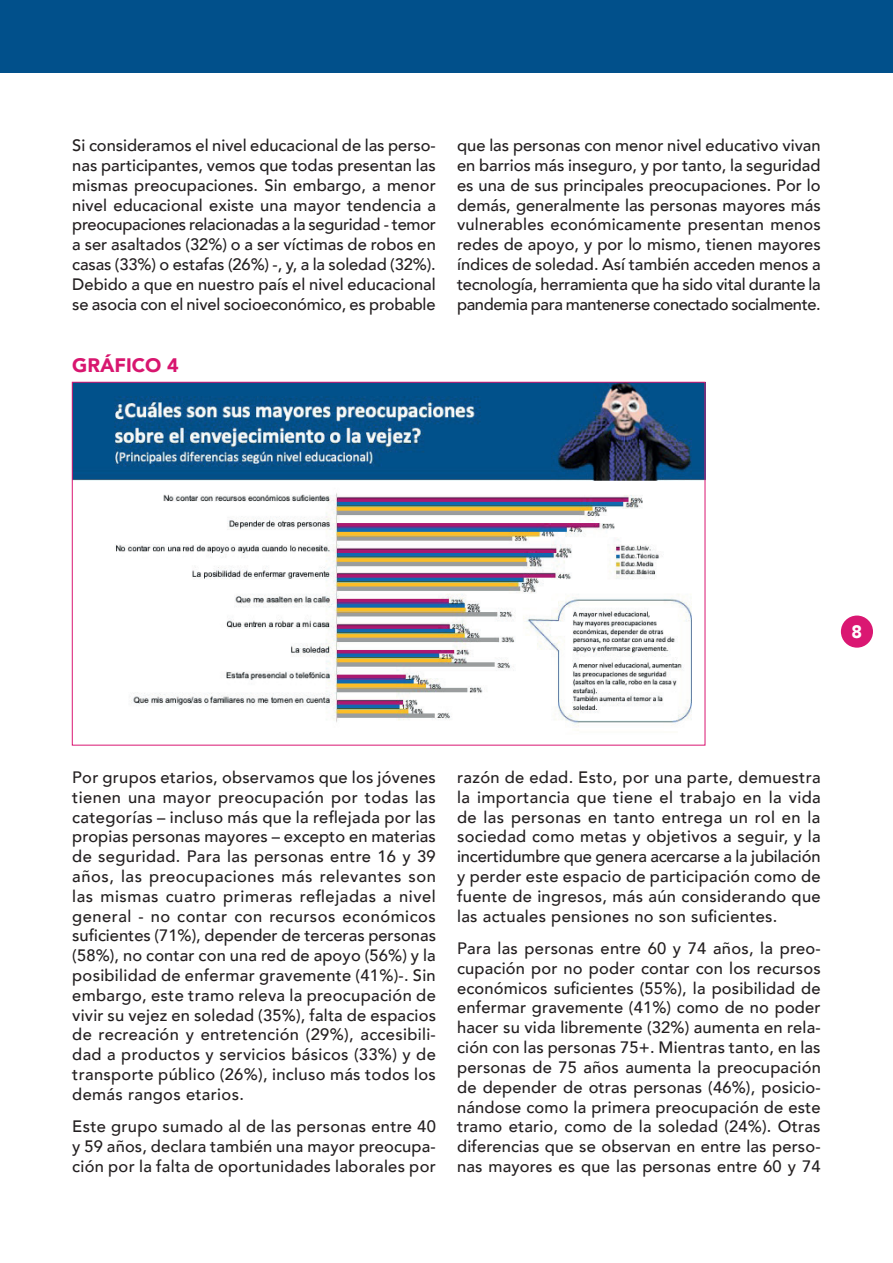
<style>
.page{position:relative;width:893px;height:1263px;background:#fff}
.page>*{position:absolute;margin:0;border:0;box-sizing:border-box;transform-origin:0 0}
.t1{font:900 19.5px "Avenir";color:#d8166f}
.t2{font:900 18px "Avenir";color:#fff}
.t3{font:500 16.5px/19.8px "Avenir";letter-spacing:.01em;color:#231f20;text-align:justify}
</style>
<div class="page">
<div style="left:841px;top:615px;width:32px;height:33px;background:#da1772;border-radius:50%"></div>
<div style="left:0;top:0;width:893px;height:72px;background:#01508b"></div>
<img style="left:74px;top:384px;width:629px;height:347px">
<p class="t3" style="left:72px;top:135px;width:365px">Si consideramos el nivel educacional de las perso&shy;nas participantes, vemos que todas presentan las mismas preocupaciones. Sin embargo, a menor nivel educacional existe una mayor tendencia a preocupaciones relacionadas a la seguridad - temor a ser asaltados (32%) o a ser víctimas de robos en casas (33%) o estafas (26%) -, y, a la soledad (32%).<br>Debido a que en nuestro país el nivel educacional se asocia con el nivel socioeconómico, es probable</p>
<p class="t3" style="left:457px;top:135px;width:365px">que las personas con menor nivel educativo vivan en barrios más inseguro, y por tanto, la seguridad es una de sus principales preocupaciones. Por lo demás, generalmente las personas mayores más vulnerables económicamente presentan menos redes de apoyo, y por lo mismo, tienen mayores índices de soledad. Así también acceden menos a tecnología, herramienta que ha sido vital durante la pandemia para mantenerse conectado socialmente.</p>
<p class="t1" style="left:72px;top:348px;width:108px">GRÁFICO 4</p>
<p class="t2" style="left:851px;top:616px;width:12px">8</p>
<p class="t3" style="left:72px;top:766px;width:365px">Por grupos etarios, observamos que los jóvenes tienen una mayor preocupación por todas las categorías – incluso más que la reflejada por las propias personas mayores – excepto en materias de seguridad. Para las personas entre 16 y 39 años, las preocupaciones más relevantes son las mismas cuatro primeras reflejadas a nivel general - no contar con recursos económicos suficientes (71%), depender de terceras personas (58%), no contar con una red de apoyo (56%) y la posibilidad de enfermar gravemente (41%)-. Sin embargo, este tramo releva la preocupación de vivir su vejez en soledad (35%), falta de espacios de recreación y entretención (29%), accesibili&shy;dad a productos y servicios básicos (33%) y de transporte público (26%), incluso más todos los demás rangos etarios.</p>
<p class="t3" style="left:72px;top:1116px;width:365px">Este grupo sumado al de las personas entre 40 y 59 años, declara también una mayor preocupa&shy;ción por la falta de oportunidades laborales por</p>
<p class="t3" style="left:457px;top:766px;width:365px">razón de edad. Esto, por una parte, demuestra la importancia que tiene el trabajo en la vida de las personas en tanto entrega un rol en la sociedad como metas y objetivos a seguir, y la incertidumbre que genera acercarse a la jubilación y perder este espacio de participación como de fuente de ingresos, más aún considerando que las actuales pensiones no son suficientes.</p>
<p class="t3" style="left:457px;top:937px;width:365px">Para las personas entre 60 y 74 años, la preo&shy;cupación por no poder contar con los recursos económicos suficientes (55%), la posibilidad de enfermar gravemente (41%) como de no poder hacer su vida libremente (32%) aumenta en rela&shy;ción con las personas 75+. Mientras tanto, en las personas de 75 años aumenta la preocupación de depender de otras personas (46%), posicio&shy;nándose como la primera preocupación de este tramo etario, como de la soledad (24%). Otras diferencias que se observan en entre las perso&shy;nas mayores es que las personas entre 60 y 74</p>
</div>
